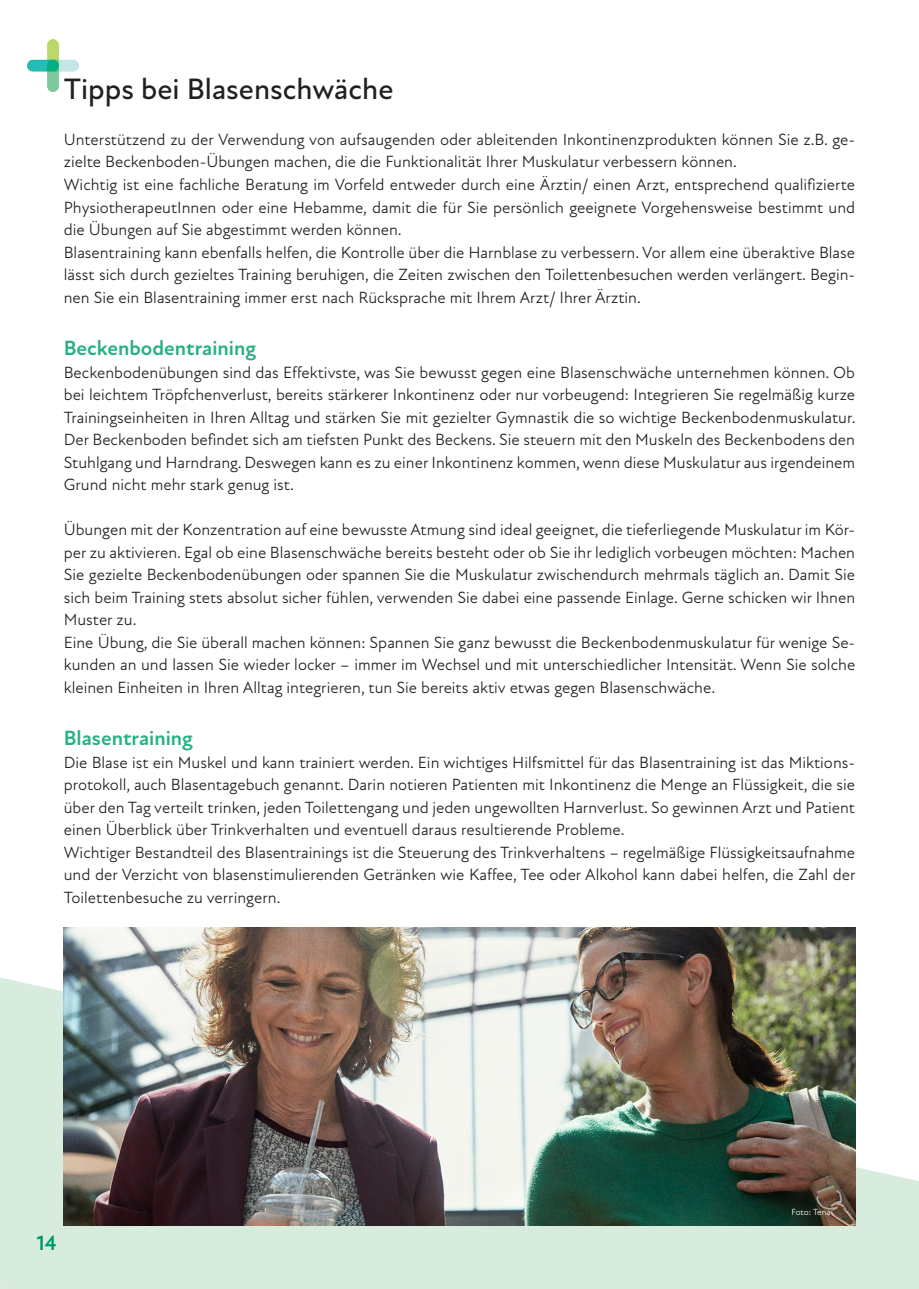
<style>
.page{position:relative;width:919px;height:1289px;background:#fff}
.page>*{position:absolute;margin:0;border:0;box-sizing:border-box;transform-origin:0 0}
.t1{font:500 30px "New Atten";color:#231f20}
.t2{font:700 21px "New Atten";color:#26b182}
.t3{font:700 21px "New Atten";color:#009768}
.t4{font:16.5px/22.5px "New Atten";color:#231f20}
.t5{font:9px "New Atten";letter-spacing:-.005em;color:#fff}
</style>
<div class="page">
<svg style="left:0;top:977px;width:918px;height:311px;background:#dbecdf"></svg>
<img style="left:64px;top:927px;width:791px;height:298px">
<img style="left:27px;top:40px;width:52px;height:52px">
<h1 class="t1" style="left:64px;top:71px;width:331px">Tipps bei Blasenschwäche</h1>
<p class="t4" style="left:64px;top:128px;width:792px">Unterstützend zu der Verwendung von aufsaugenden oder ableitenden Inkontinenzprodukten können Sie z.B. ge&shy;zielte Beckenboden-Übungen machen, die die Funktionalität Ihrer Muskulatur verbessern können.<br>Wichtig ist eine fachliche Beratung im Vorfeld entweder durch eine Ärztin/ einen Arzt, entsprechend qualifizierte PhysiotherapeutInnen oder eine Hebamme, damit die für Sie persönlich geeignete Vorgehensweise bestimmt und die Übungen auf Sie abgestimmt werden können.<br>Blasentraining kann ebenfalls helfen, die Kontrolle über die Harnblase zu verbessern. Vor allem eine überaktive Blase lässt sich durch gezieltes Training beruhigen, die Zeiten zwischen den Toilettenbesuchen werden verlängert. Begin&shy;nen Sie ein Blasentraining immer erst nach Rücksprache mit Ihrem Arzt/ Ihrer Ärztin.</p>
<p class="t2" style="left:64px;top:335px;width:194px">Beckenbodentraining</p>
<p class="t4" style="left:64px;top:361px;width:793px;text-align:justify">Beckenbodenübungen sind das Effektivste, was Sie bewusst gegen eine Blasenschwäche unternehmen können. Ob bei leichtem Tröpfchenverlust, bereits stärkerer Inkontinenz oder nur vorbeugend: Integrieren Sie regelmäßig kurze Trainingseinheiten in Ihren Alltag und stärken Sie mit gezielter Gymnastik die so wichtige Beckenbodenmuskulatur.<br>Der Beckenboden befindet sich am tiefsten Punkt des Beckens. Sie steuern mit den Muskeln des Beckenbodens den Stuhlgang und Harndrang. Deswegen kann es zu einer Inkontinenz kommen, wenn diese Muskulatur aus irgendeinem Grund nicht mehr stark genug ist.</p>
<p class="t4" style="left:64px;top:518px;width:792px">Übungen mit der Konzentration auf eine bewusste Atmung sind ideal geeignet, die tieferliegende Muskulatur im Kör&shy;per zu aktivieren. Egal ob eine Blasenschwäche bereits besteht oder ob Sie ihr lediglich vorbeugen möchten: Machen Sie gezielte Beckenbodenübungen oder spannen Sie die Muskulatur zwischendurch mehrmals täglich an. Damit Sie sich beim Training stets absolut sicher fühlen, verwenden Sie dabei eine passende Einlage. Gerne schicken wir Ihnen Muster zu.<br>Eine Übung, die Sie überall machen können: Spannen Sie ganz bewusst die Beckenbodenmuskulatur für wenige Se&shy;kunden an und lassen Sie wieder locker – immer im Wechsel und mit unterschiedlicher Intensität. Wenn Sie solche kleinen Einheiten in Ihren Alltag integrieren, tun Sie bereits aktiv etwas gegen Blasenschwäche.</p>
<p class="t2" style="left:64px;top:725px;width:131px">Blasentraining</p>
<p class="t4" style="left:64px;top:751px;width:793px">Die Blase ist ein Muskel und kann trainiert werden. Ein wichtiges Hilfsmittel für das Blasentraining ist das Miktions&shy;protokoll, auch Blasentagebuch genannt. Darin notieren Patienten mit Inkontinenz die Menge an Flüssigkeit, die sie über den Tag verteilt trinken, jeden Toilettengang und jeden ungewollten Harnverlust. So gewinnen Arzt und Patient einen Überblick über Trinkverhalten und eventuell daraus resultierende Probleme.<br>Wichtiger Bestandteil des Blasentrainings ist die Steuerung des Trinkverhaltens – regelmäßige Flüssigkeitsaufnahme und der Verzicht von blasenstimulierenden Getränken wie Kaffee, Tee oder Alkohol kann dabei helfen, die Zahl der Toilettenbesuche zu verringern.</p>
<p class="t3" style="left:37px;top:1230px;width:21px">14</p>
<p class="t5" style="left:791px;top:1206px;width:41px">Foto: Tena</p>
</div>
